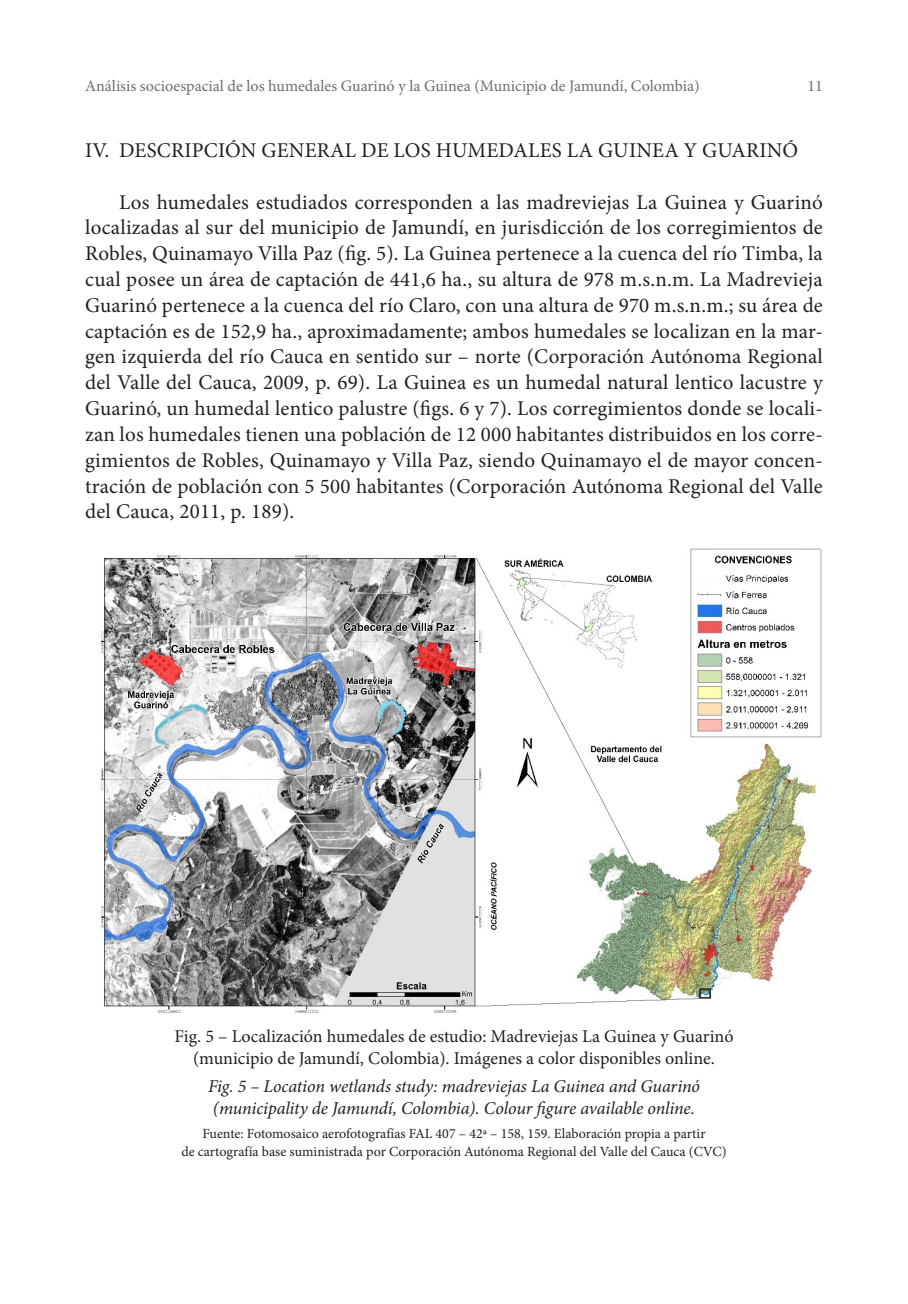
<style>
.page{position:relative;width:908px;height:1304px;background:#fff}
.page>*{position:absolute;margin:0;border:0;box-sizing:border-box;transform-origin:0 0}
.t1{font:21px/25.8px "Minion Pro";letter-spacing:.01em;color:#231f20;text-align:justify}
.t2{font:18px/22px "Minion Pro";letter-spacing:-.005em;color:#231f20;text-align:center}
.t3{font:italic 18px/22px "Minion Pro";letter-spacing:-.005em;color:#231f20}
.t4{font:16px "Minion Pro";letter-spacing:-.015em;color:#6c6d70}
.t5{font:14px/18px "Minion Pro";color:#231f20;text-align:center}
</style>
<div class="page">
<img style="left:100px;top:548px;width:722px;height:466px">
<p class="t4" style="left:85px;top:75px;width:616px">Análisis socioespacial de los humedales Guarinó y la Guinea (Municipio de Jamundí, Colombia)</p>
<p class="t4" style="left:807px;top:75px;width:17px">11</p>
<p class="t1" style="left:85px;top:137px;width:206px">IV. DESCRIPCIÓN GENERA</p>
<p class="t1" style="left:345px;top:137px;width:297px">L DE LOS HUMEDALES LA GUINEA</p>
<p class="t1" style="left:683px;top:137px;width:62px">Y GUARIN</p>
<p class="t1" style="left:782px;top:137px;width:17px">Ó</p>
<p class="t1" style="left:85px;top:189px;width:739px;text-indent:34px">Los humedales estudiados corresponden a las madreviejas La Guinea y Guarinó localizadas al sur del municipio de Jamundí, en jurisdicción de los corregimientos de Robles, Quinamayo Villa Paz (fig. 5). La Guinea pertenece a la cuenca del río Timba, la cual posee un área de captación de 441,6 ha., su altura de 978 m.s.n.m. La Madrevieja Guarinó pertenece a la cuenca del río Claro, con una altura de 970 m.s.n.m.; su área de captación es de 152,9 ha., aproximadamente; ambos humedales se localizan en la mar‑ gen izquierda del río Cauca en sentido sur – norte (Corporación Autónoma Regional del Valle del Cauca, 2009, p. 69). La Guinea es un humedal natural lentico lacustre y Guarinó, un humedal lentico palustre (figs. 6 y 7). Los corregimientos donde se locali‑ zan los humedales tienen una población de 12 000 habitantes distribuidos en los corre‑ gimientos de Robles, Quinamayo y Villa Paz, siendo Quinamayo el de mayor concen‑ tración de población con 5 500 habitantes (Corporación Autónoma Regional del Valle del Cauca, 2011, p. 189).</p>
<p class="t2" style="left:174px;top:1026px;width:560px">Fig. 5 – Localización humedales de estudio: Madreviejas La Guinea y Guarinó (municipio de Jamundí, Colombia). Imágenes a color disponibles online.</p>
<p class="t3" style="left:208px;top:1075px;width:493px">Fig. 5 – Location wetlands study: madreviejas La Guinea and Guarinó (municipality de Jamundí, Colombia). Colour figure available online.</p>
<p class="t5" style="left:181px;top:1125px;width:546px">Fuente: Fotomosaico aerofotografías FAL 407 – 42ª – 158, 159. Elaboración propia a partir<br>de cartografía base suministrada por Corporación Autónoma Regional del Valle del Cauca (CVC)</p>
</div>
